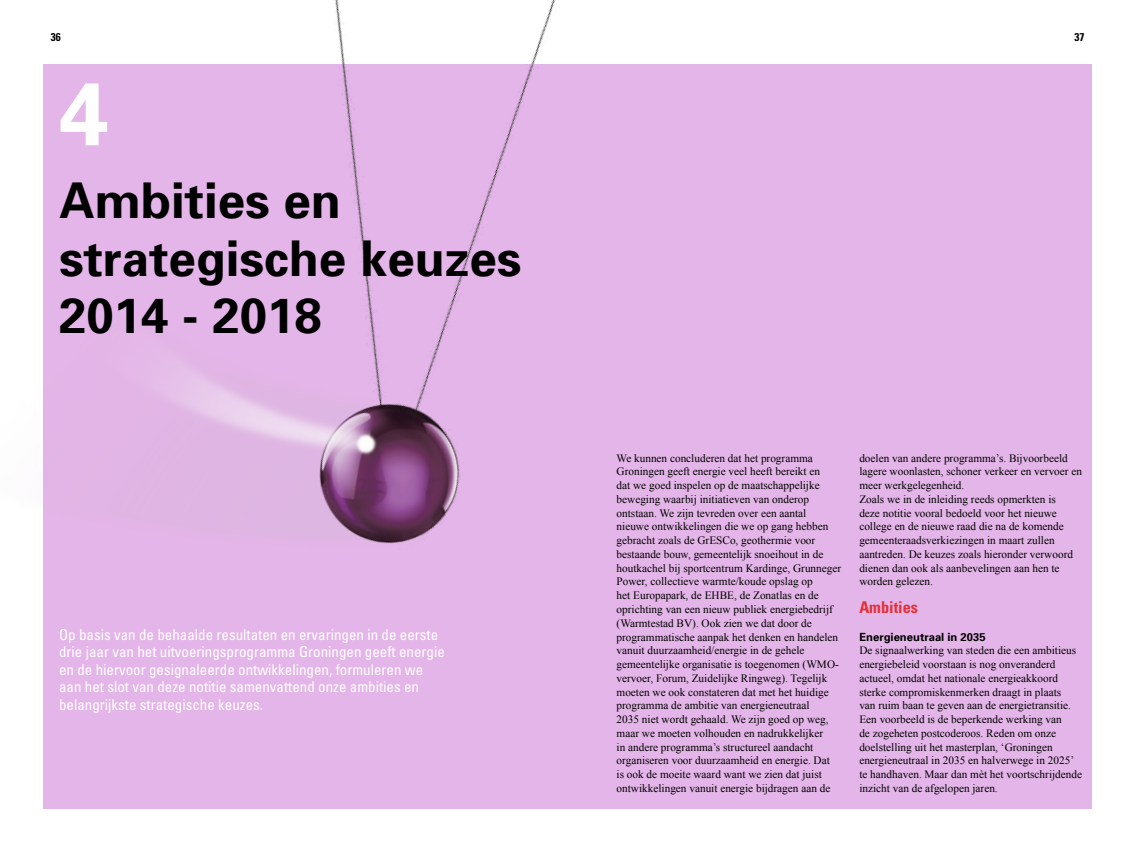
<style>
.page{position:relative;width:1134px;height:851px;background:#fff}
.page>*{position:absolute;margin:0;border:0;box-sizing:border-box;transform-origin:0 0}
.t1{font:700 89.25px "Univers";color:#fff}
.t2{font:700 49.25px/57.4px "Univers";color:#000}
.t3{font:700 condensed 16.25px "Univers";color:#e23138}
.t4{font:condensed 15px/17.5px "Univers";color:#fff}
.t5{font:11.25px/13.8px "Times New Roman";color:#000}
.t6{font:700 11.25px "Univers";color:#000}
.t7{font:700 condensed 11.25px "Univers";color:#000}
</style>
<div class="page">
<div style="left:43px;top:64px;width:1048px;height:744px;background:#e4b5e8"></div>
<img style="left:43px;top:0;width:540px;height:809px">
<p class="t7" style="left:51px;top:30px;width:11px">36</p>
<p class="t7" style="left:1074px;top:30px;width:11px">37</p>
<h1 class="t1" style="left:59px;top:60px;width:51px">4</h1>
<h2 class="t2" style="left:59px;top:172px;width:464px">Ambities en strategische keuzes<br>2014 - 2018</h2>
<p class="t4" style="left:59px;top:625px;width:387px">Op basis van de behaalde resultaten en ervaringen in de eerste drie jaar van het uitvoeringsprogramma Groningen geeft energie en de hiervoor gesignaleerde ontwikkelingen, formuleren we aan het slot van deze notitie samenvattend onze ambities en belangrijkste strategische keuzes.</p>
<p class="t5" style="left:617px;top:451px;width:226px">We kunnen concluderen dat het programma Groningen geeft energie veel heeft bereikt en<br>dat we goed inspelen op de maatschappelijke beweging waarbij initiatieven van onderop ontstaan. We zijn tevreden over een aantal nieuwe ontwikkelingen die we op gang hebben gebracht zoals de GrESCo, geothermie voor bestaande bouw, gemeentelijk snoeihout in de houtkachel bij sportcentrum Kardinge, Grunneger Power, collectieve warmte/koude opslag op<br>het Europapark, de EHBE, de Zonatlas en de oprichting van een nieuw publiek energiebedrijf (Warmtestad BV). Ook zien we dat door de programmatische aanpak het denken en handelen vanuit duurzaamheid/energie in de gehele gemeentelijke organisatie is toegenomen (WMO&shy;vervoer, Forum, Zuidelijke Ringweg). Tegelijk moeten we ook constateren dat met het huidige programma de ambitie van energieneutraal<br>2035 niet wordt gehaald. We zijn goed op weg, maar we moeten volhouden en nadrukkelijker<br>in andere programma’s structureel aandacht organiseren voor duurzaamheid en energie. Dat<br>is ook de moeite waard want we zien dat juist ontwikkelingen vanuit energie bijdragen aan de</p>
<p class="t5" style="left:859px;top:450px;width:224px">doelen van andere programma’s. Bijvoorbeeld lagere woonlasten, schoner verkeer en vervoer en meer werkgelegenheid.<br>Zoals we in de inleiding reeds opmerkten is<br>deze notitie vooral bedoeld voor het nieuwe college en de nieuwe raad die na de komende gemeenteraadsverkiezingen in maart zullen aantreden. De keuzes zoals hieronder verwoord dienen dan ook als aanbevelingen aan hen te worden gelezen.</p>
<h3 class="t3" style="left:859px;top:597px;width:60px">Ambities</h3>
<p class="t6" style="left:859px;top:629px;width:128px">Energieneutraal in 2035</p>
<p class="t5" style="left:859px;top:643px;width:224px">De signaalwerking van steden die een ambitieus energiebeleid voorstaan is nog onveranderd actueel, omdat het nationale energieakkoord sterke compromiskenmerken draagt in plaats<br>van ruim baan te geven aan de energietransitie.<br>Een voorbeeld is de beperkende werking van<br>de zogeheten postcoderoos. Reden om onze doelstelling uit het masterplan, ‘Groningen energieneutraal in 2035 en halverwege in 2025’ te handhaven. Maar dan mèt het voortschrijdende inzicht van de afgelopen jaren.</p>
</div>
